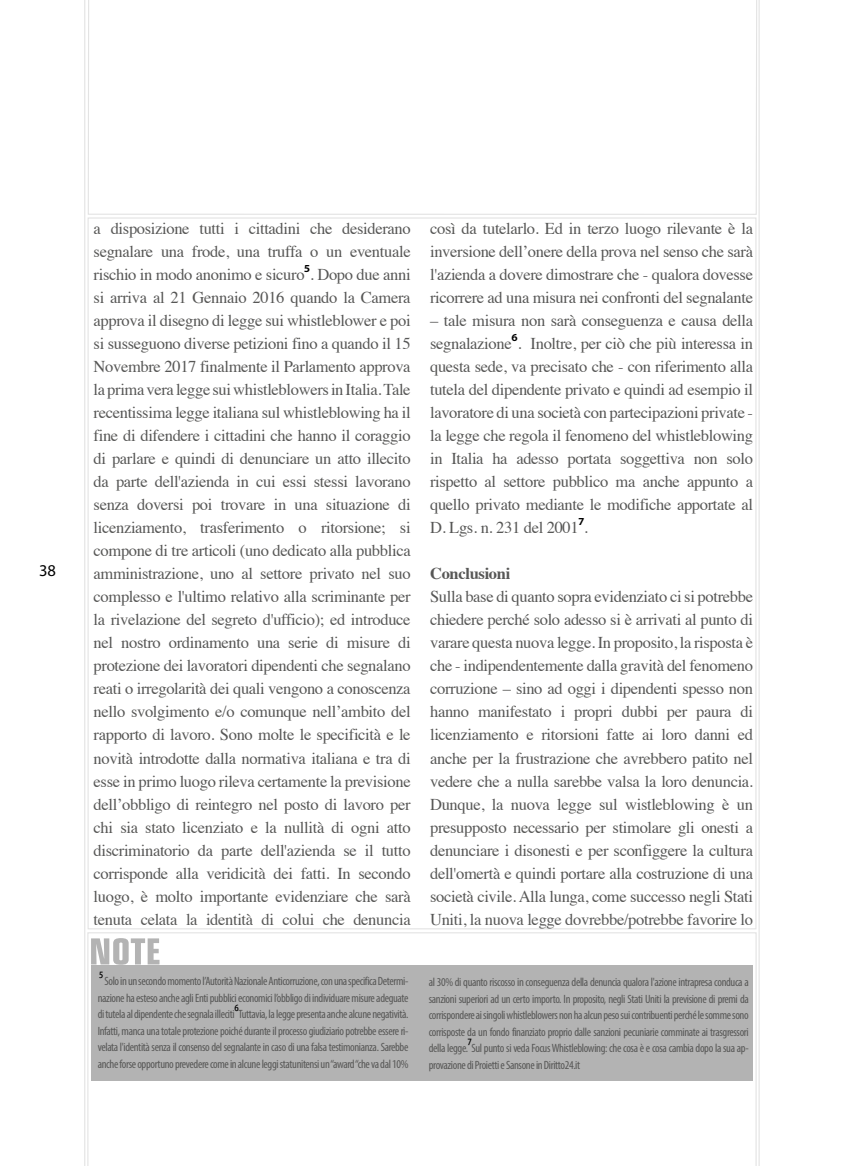
<style>
.page{position:relative;width:851px;height:1166px;background:#fff}
.page>*{position:absolute;margin:0;border:0;box-sizing:border-box;transform-origin:0 0}
.t1{font:16.5px/23px "Times";letter-spacing:-.02em;color:#575756;text-align:justify}
.t2{font:700 16.5px "Times";letter-spacing:-.02em;color:#575756}
.t3{font:16.5px "Myriad Pro";color:#000}
.t4{font:condensed 12px/16.5px "Myriad Pro";letter-spacing:-.03em;color:#575756;text-align:justify}
.s1{font-family:"Myriad Pro";font-weight:600;font-size:18px;color:#000}
.s2{font-size:16.5px;color:#000}
</style>
<div class="page">
<svg style="left:88px;top:0;width:669px;height:215px"></svg>
<svg style="left:87px;top:932px;width:669px;height:233px"></svg>
<svg style="left:84px;top:0;width:1px;height:1165px"></svg>
<hr style="left:758px;top:0;width:1px;height:1165px;background:#e3e3e3">
<div style="left:91px;top:964px;width:661px;height:116px;background:#b3b3b3"></div>
<svg style="left:91px;top:937px;width:68px;height:27px"></svg>
<p class="t3" style="left:39px;top:560px;width:18px">38</p>
<p class="t1" style="left:94px;top:215px;width:318px">a disposizione tutti i cittadini che desiderano segnalare una frode, una truffa o un eventuale rischio in modo anonimo e sicuro<span class="s1">⁵</span>. Dopo due anni si arriva al 21 Gennaio 2016 quando la Camera approva il disegno di legge sui whistleblower e poi si susseguono diverse petizioni fino a quando il 15<br>Novembre 2017 finalmente il Parlamento approva la prima vera legge sui whistleblowers in Italia. Tale recentissima legge italiana sul whistleblowing ha il fine di difendere i cittadini che hanno il coraggio di parlare e quindi di denunciare un atto illecito da parte dell'azienda in cui essi stessi lavorano senza doversi poi trovare in una situazione di licenziamento, trasferimento o ritorsione; si compone di tre articoli (uno dedicato alla pubblica amministrazione, uno al settore privato nel suo complesso e l'ultimo relativo alla scriminante per la rivelazione del segreto d'ufficio); ed introduce nel nostro ordinamento una serie di misure di protezione dei lavoratori dipendenti che segnalano reati o irregolarità dei quali vengono a conoscenza nello svolgimento e/o comunque nell’ambito del rapporto di lavoro. Sono molte le specificità e le novità introdotte dalla normativa italiana e tra di esse in primo luogo rileva certamente la previsione dell’obbligo di reintegro nel posto di lavoro per chi sia stato licenziato e la nullità di ogni atto discriminatorio da parte dell'azienda se il tutto corrisponde alla veridicità dei fatti. In secondo luogo, è molto importante evidenziare che sarà tenuta celata la identità di colui che denuncia</p>
<p class="t1" style="left:430px;top:215px;width:324px">così da tutelarlo. Ed in terzo luogo rilevante è la inversione dell’onere della prova nel senso che sarà l'azienda a dovere dimostrare che - qualora dovesse ricorrere ad una misura nei confronti del segnalante</p>
<p class="t1" style="left:430px;top:307px;width:324px">– tale misura non sarà conseguenza e causa della segnalazione<span class="s1">⁶</span>. Inoltre, per ciò che più interessa in questa sede, va precisato che - con riferimento alla tutela del dipendente privato e quindi ad esempio il lavoratore di una società con partecipazioni private - la legge che regola il fenomeno del whistleblowing in Italia ha adesso portata soggettiva non solo rispetto al settore pubblico ma anche appunto a quello privato mediante le modifiche apportate al D. Lgs. n. 231 del 2001<span class="s1">⁷</span>.</p>
<p class="t2" style="left:430px;top:557px;width:82px">Conclusioni</p>
<p class="t1" style="left:430px;top:583px;width:324px">Sulla base di quanto sopra evidenziato ci si potrebbe chiedere perché solo adesso si è arrivati al punto di varare questa nuova legge. In proposito, la risposta è che - indipendentemente dalla gravità del fenomeno corruzione – sino ad oggi i dipendenti spesso non hanno manifestato i propri dubbi per paura di licenziamento e ritorsioni fatte ai loro danni ed anche per la frustrazione che avrebbero patito nel vedere che a nulla sarebbe valsa la loro denuncia.<br>Dunque, la nuova legge sul wistleblowing è un presupposto necessario per stimolare gli onesti a denunciare i disonesti e per sconfiggere la cultura dell'omertà e quindi portare alla costruzione di una società civile. Alla lunga, come successo negli Stati Uniti, la nuova legge dovrebbe/potrebbe favorire lo</p>
<p class="t4" style="left:98px;top:972px;width:312px"><span class="s2">⁵</span> Solo in un secondo momento l’Autorità Nazionale Anticorruzione, con una specifica Determi&shy;nazione ha esteso anche agli Enti pubblici economici l’obbligo di individuare misure adeguate di tutela al dipendente che segnala illeciti<span class="s2">⁶</span>Tuttavia, la legge presenta anche alcune negatività.<br>Infatti, manca una totale protezione poiché durante il processo giudiziario potrebbe essere ri&shy;velata l'identità senza il consenso del segnalante in caso di una falsa testimonianza. Sarebbe anche forse opportuno prevedere come in alcune leggi statunitensi un “award “che va dal 10%</p>
<p class="t4" style="left:428px;top:973px;width:321px">al 30% di quanto riscosso in conseguenza della denuncia qualora l'azione intrapresa conduca a sanzioni superiori ad un certo importo. In proposito, negli Stati Uniti la previsione di premi da corrispondere ai singoli whistleblowers non ha alcun peso sui contribuenti perché le somme sono corrisposte da un fondo finanziato proprio dalle sanzioni pecuniarie comminate ai trasgressori della legge.<span class="s2">⁷</span>Sul punto si veda Focus Whistleblowing: che cosa è e cosa cambia dopo la sua ap&shy;provazione di Proietti e Sansone in Diritto24.it</p>
</div>
